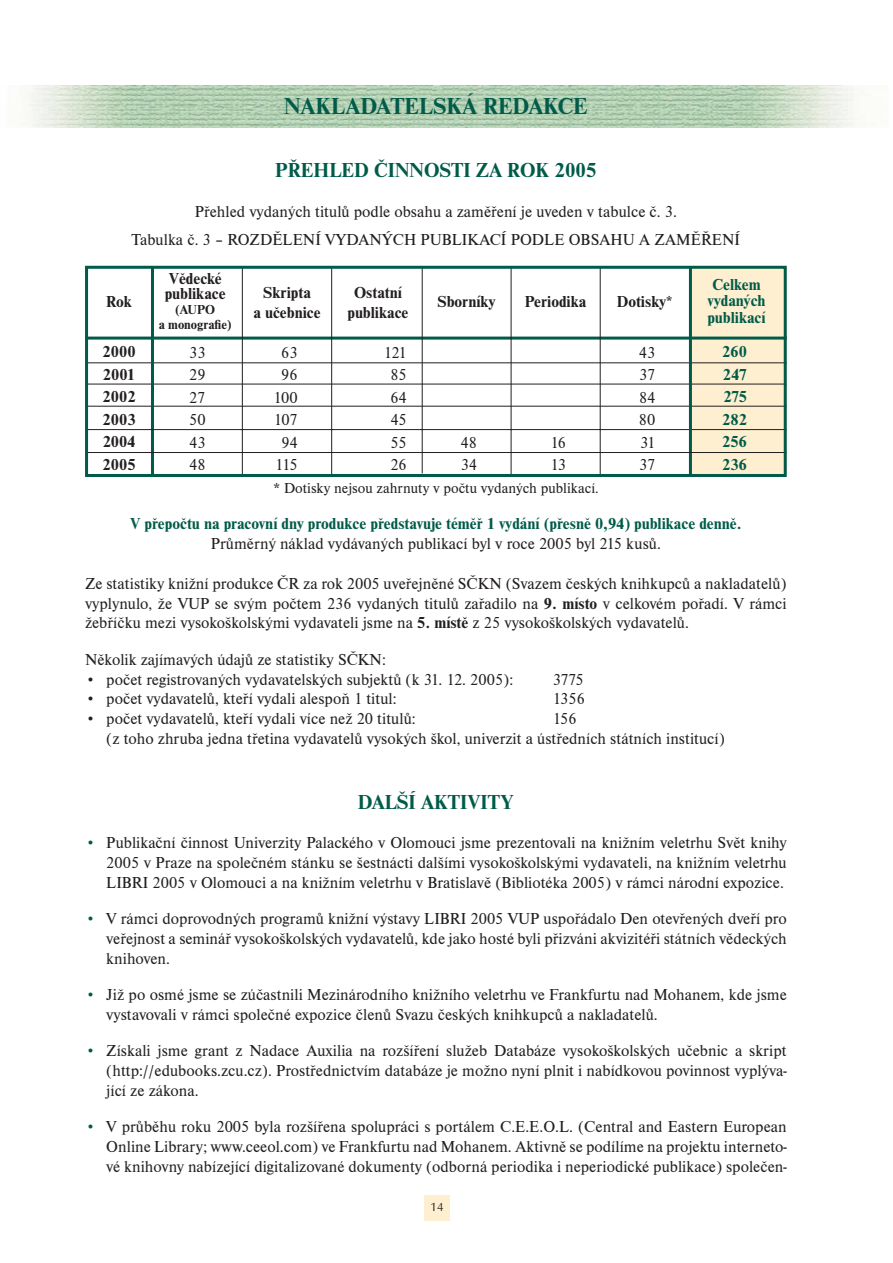
<style>
.page{position:relative;width:893px;height:1263px;background:#fff}
.page>*{position:absolute;margin:0;border:0;box-sizing:border-box;transform-origin:0 0}
.t1{font:700 24px "Nimbus Roman DOT";color:#015b49}
.t2{font:700 21px "Nimbus Roman DOT";color:#015b49}
.t3{font:16.5px/22.5px "Nimbus Roman DOT";color:#231f20;text-align:justify}
.t4{font:700 16.5px/22.5px "Nimbus Roman DOT";color:#015b49;text-align:center}
.t5{font:700 16.5px/22.5px "Nimbus Roman DOT";color:#231f20;text-align:center}
.t6{font:16.5px/22.5px "Nimbus Roman DOT";letter-spacing:-.025em;color:#231f20;text-align:center}
.t7{font:15px "Nimbus Roman DOT";color:#231f20}
.t8{font:700 13.5px/15px "Nimbus Roman DOT";color:#231f20;text-align:center}
.t9{font:12px "Zapf Humanist 601 BTCE";color:#231f20}
.s1{font-weight:700}
.s2{color:#015b49}
</style>
<div class="page">
<div style="left:424px;top:1195px;width:26px;height:26px;background:#feefd0"></div>
<img style="left:22px;top:85px;width:844px;height:42px">
<div style="left:689px;top:268px;width:98px;height:208px;background:#feefd0"></div>
<hr style="left:85px;top:337px;width:702px;height:3px;background:#015b49">
<hr style="left:85px;top:384px;width:702px;height:1px;background:#231f20">
<hr style="left:85px;top:362px;width:702px;height:1px;background:#231f20">
<hr style="left:85px;top:406px;width:702px;height:1px;background:#231f20">
<hr style="left:151px;top:267px;width:3px;height:208px;background:#015b49">
<hr style="left:242px;top:267px;width:1px;height:207px;background:#231f20">
<hr style="left:331px;top:267px;width:1px;height:207px;background:#231f20">
<hr style="left:85px;top:429px;width:702px;height:1px;background:#231f20">
<hr style="left:422px;top:267px;width:1px;height:206px;background:#231f20">
<hr style="left:511px;top:267px;width:1px;height:208px;background:#231f20">
<hr style="left:600px;top:267px;width:1px;height:209px;background:#231f20">
<hr style="left:689px;top:267px;width:3px;height:209px;background:#015b49">
<hr style="left:85px;top:452px;width:702px;height:1px;background:#231f20">
<div style="left:85px;top:266px;width:702px;height:211px;border:3px solid #015b49"></div>
<h1 class="t1" style="left:284px;top:97px;width:305px">NAKLADATELSKÁ REDAKCE</h1>
<p class="t2" style="left:275px;top:163px;width:323px">PŘEHLED ČINNOSTI ZA ROK 2005</p>
<p class="t3" style="left:195px;top:201px;width:484px">Přehled vydaných titulů podle obsahu a zaměření je uveden v tabulce č. 3.</p>
<p class="t3" style="left:132px;top:229px;width:610px">Tabulka č. 3 – ROZDĚLENÍ VYDANÝCH PUBLIKACÍ PODLE OBSAHU A ZAMĚŘENÍ</p>
<p class="t5" style="left:106px;top:292px;width:27px">Rok</p>
<p class="t5" style="left:165px;top:272px;width:62px;line-height:15px;text-align:left">Vědecké publikace</p>
<p class="t8" style="left:159px;top:303px;width:74px">(AUPO<br>a monografie)</p>
<p class="t5" style="left:253px;top:284px;width:69px;line-height:19.8px">Skripta<br>a učebnice</p>
<p class="t5" style="left:347px;top:284px;width:62px;line-height:19.8px">Ostatní publikace</p>
<p class="t5" style="left:103px;top:342px;width:34px;text-align:justify">2000<br>2001<br>2002<br>2003<br>2004<br>2005</p>
<p class="t3" style="left:189px;top:342px;width:18px">33<br>29<br>27<br>50<br>43<br>48</p>
<p class="t6" style="left:274px;top:342px;width:26px">63<br>96<br>100<br>107<br>94<br>115</p>
<p class="t3" style="left:384px;top:342px;width:24px;text-align:center">121<br>85<br>64<br>45<br>55<br>26</p>
<p class="t5" style="left:438px;top:292px;width:59px">Sborníky</p>
<p class="t5" style="left:525px;top:292px;width:63px">Periodika</p>
<p class="t3" style="left:461px;top:432px;width:18px">48<br>34</p>
<p class="t3" style="left:550px;top:432px;width:17px">16<br>13</p>
<p class="t7" style="left:273px;top:483px;width:327px">* Dotisky nejsou zahrnuty v počtu vydaných publikací.</p>
<p class="t5" style="left:617px;top:292px;width:57px">Dotisky*</p>
<p class="t3" style="left:639px;top:342px;width:18px">43<br>37<br>84<br>80<br>31<br>37</p>
<p class="t4" style="left:707px;top:277px;width:60px;line-height:16.5px">Celkem vydaných publikací</p>
<p class="t4" style="left:722px;top:342px;width:26px;text-align:justify">260<br>247<br>275<br>282<br>256<br>236</p>
<p class="t4" style="left:130px;top:514px;width:613px">V přepočtu na pracovní dny produkce představuje téměř 1 vydání (přesně 0,94) publikace denně.</p>
<p class="t3" style="left:211px;top:533px;width:451px">Průměrný náklad vydávaných publikací byl v roce 2005 byl 215 kusů.</p>
<p class="t3" style="left:85px;top:574px;width:703px;line-height:19.8px">Ze statistiky knižní produkce ČR za rok 2005 uveřejněné SČKN (Svazem českých knihkupců a nakladatelů) vyplynulo, že VUP se svým počtem 236 vydaných titulů zařadilo na <span class="s1">9. místo</span> v celkovém pořadí. V rámci žebříčku mezi vysokoškolskými vydavateli jsme na <span class="s1">5. místě</span> z 25 vysokoškolských vydavatelů.</p>
<p class="t3" style="left:85px;top:649px;width:302px">Několik zajímavých údajů ze statistiky SČKN:</p>
<p class="t3" style="left:85px;top:669px;width:430px">• počet registrovaných vydavatelských subjektů (k 31. 12. 2005):</p>
<p class="t3" style="left:553px;top:669px;width:32px">3775</p>
<p class="t3" style="left:85px;top:689px;width:313px">• počet vydavatelů, kteří vydali alespoň 1 titul:</p>
<p class="t3" style="left:553px;top:689px;width:34px">1356</p>
<p class="t3" style="left:85px;top:708px;width:332px">• počet vydavatelů, kteří vydali více než 20 titulů:</p>
<p class="t3" style="left:106px;top:710px;width:620px;line-height:19.8px;text-indent:446px">156<br>(z toho zhruba jedna třetina vydavatelů vysokých škol, univerzit a ústředních státních institucí)</p>
<p class="t2" style="left:358px;top:794px;width:157px">DALŠÍ AKTIVITY</p>
<p class="t3" style="left:106px;top:834px;width:682px;line-height:19.8px;text-indent:-21px"><span class="s2">•</span> Publikační činnost Univerzity Palackého v Olomouci jsme prezentovali na knižním veletrhu Svět knihy 2005 v Praze na společném stánku se šestnácti dalšími vysokoškolskými vydavateli, na knižním veletrhu LIBRI 2005 v Olomouci a na knižním veletrhu v Bratislavě (Bibliotéka 2005) v rámci národní expozice.</p>
<p class="t3" style="left:106px;top:910px;width:682px;line-height:19.8px;text-indent:-21px"><span class="s2">•</span> V rámci doprovodných programů knižní výstavy LIBRI 2005 VUP uspořádalo Den otevřených dveří pro veřejnost a seminář vysokoškolských vydavatelů, kde jako hosté byli přizváni akvizitéři státních vědeckých knihoven.</p>
<p class="t3" style="left:106px;top:986px;width:682px;line-height:19.8px;text-indent:-21px"><span class="s2">•</span> Již po osmé jsme se zúčastnili Mezinárodního knižního veletrhu ve Frankfurtu nad Mohanem, kde jsme vystavovali v rámci společné expozice členů Svazu českých knihkupců a nakladatelů.</p>
<p class="t3" style="left:106px;top:1042px;width:682px;line-height:19.8px;text-indent:-21px"><span class="s2">•</span> Získali jsme grant z Nadace Auxilia na rozšíření služeb Databáze vysokoškolských učebnic a skript (http://edubooks.zcu.cz). Prostřednictvím databáze je možno nyní plnit i nabídkovou povinnost vyplýva&shy;jící ze zákona.</p>
<p class="t3" style="left:106px;top:1118px;width:682px;line-height:19.8px;text-indent:-21px"><span class="s2">•</span> V průběhu roku 2005 byla rozšířena spolupráci s portálem C.E.E.O.L. (Central and Eastern European Online Library; www.ceeol.com) ve Frankfurtu nad Mohanem. Aktivně se podílíme na projektu interneto&shy;vé knihovny nabízející digitalizované dokumenty (odborná periodika i neperiodické publikace) společen-</p>
<p class="t9" style="left:430px;top:1202px;width:15px">14</p>
</div>
